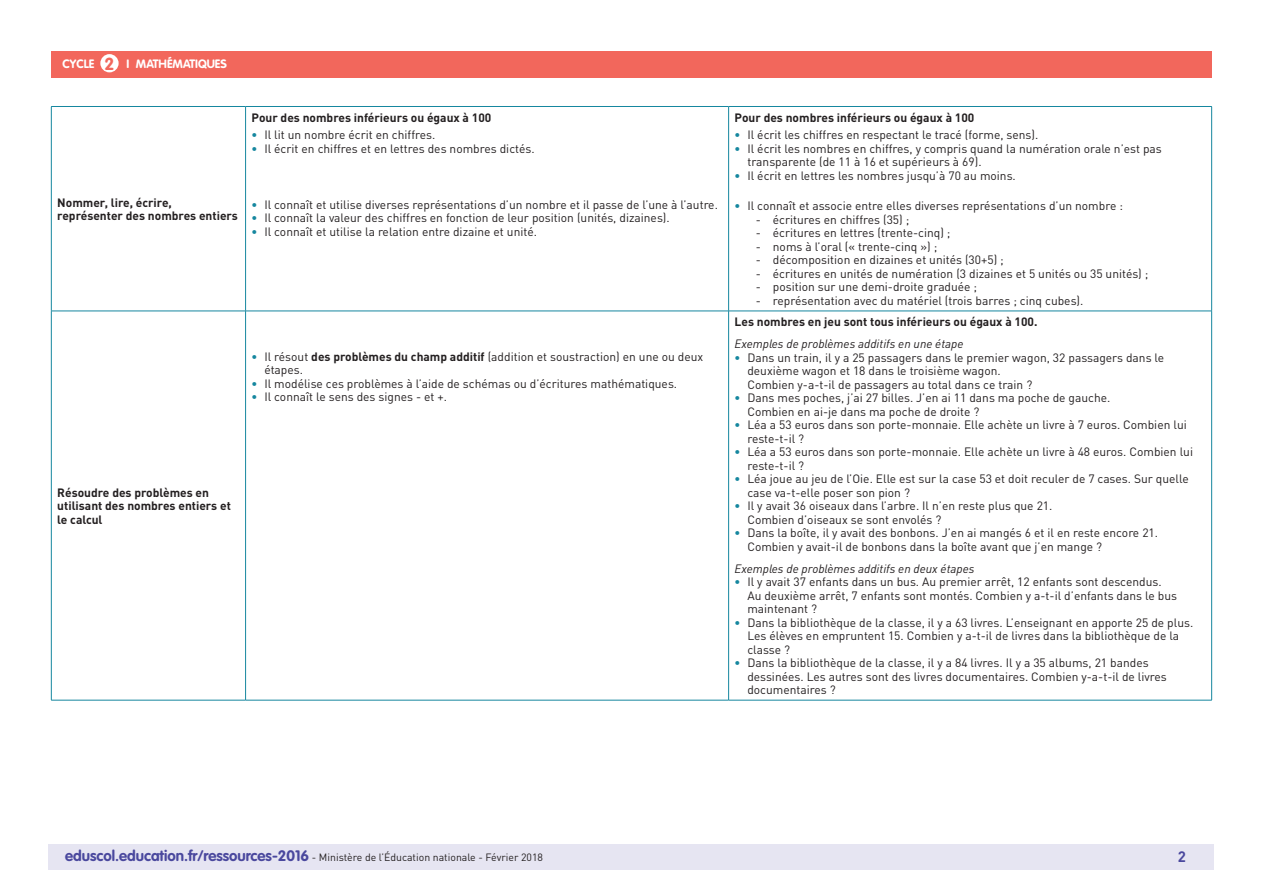
<style>
.page{position:relative;width:1263px;height:893px;background:#fff}
.page>*{position:absolute;margin:0;border:0;box-sizing:border-box;transform-origin:0 0}
.t1{font:700 17.25px "VAG Rounded Std";color:#f2675c}
.t2{font:700 15px "DIN Pro";color:#4a489e}
.t3{font:12px/13.5px "DIN Pro";color:#231f20}
._06_Texte_courant{font:700 12px "DIN Pro";color:#231f20}
.Texte_gras_noir{font:700 12px/13.5px "DIN Pro";color:#231f20}
._06_Texte_courant-2{font:italic 12px "DIN Pro";color:#231f20}
.t4{font:700 12px "VAG Rounded Std";color:#fff}
.t5{font:10.5px "DIN Pro";color:#231f20}
.s1{font-weight:700;color:#16879f}
.s2{font-weight:700}
.s3{font-family:"VAG Rounded Std";font-weight:700;font-size:15px;color:#4a489e}
</style>
<div class="page">
<div style="left:49px;top:844px;width:1165px;height:26px;background:#e6e5f2"></div>
<div style="left:51px;top:51px;width:1161px;height:27px;background:#f2675c"></div>
<div style="left:100px;top:54px;width:19px;height:18px;background:#fff;border-radius:50%"></div>
<hr style="left:51px;top:106px;width:195px;height:1px;background:#16879f">
<hr style="left:51px;top:107px;width:1px;height:204px;background:#16879f">
<hr style="left:246px;top:106px;width:483px;height:1px;background:#16879f">
<hr style="left:245px;top:107px;width:1px;height:204px;background:#16879f">
<hr style="left:729px;top:106px;width:483px;height:1px;background:#16879f">
<hr style="left:728px;top:107px;width:1px;height:204px;background:#16879f">
<hr style="left:1211px;top:107px;width:1px;height:204px;background:#16879f">
<hr style="left:51px;top:311px;width:1px;height:389px;background:#16879f">
<hr style="left:245px;top:311px;width:1px;height:389px;background:#16879f">
<hr style="left:728px;top:311px;width:1px;height:389px;background:#16879f">
<hr style="left:1211px;top:311px;width:1px;height:389px;background:#16879f">
<hr style="left:51px;top:311px;width:195px;height:1px;background:#16879f">
<hr style="left:246px;top:311px;width:483px;height:1px;background:#16879f">
<hr style="left:729px;top:311px;width:483px;height:1px;background:#16879f">
<hr style="left:51px;top:700px;width:195px;height:1px;background:#16879f">
<hr style="left:246px;top:700px;width:483px;height:1px;background:#16879f">
<hr style="left:729px;top:700px;width:483px;height:1px;background:#16879f">
<p class="t4" style="left:63px;top:57px;width:33px">CYCLE</p>
<p class="t4" style="left:127px;top:57px;width:102px">I MATHÉMATIQUES</p>
<h1 class="t1" style="left:105px;top:53px;width:11px">2</h1>
<p class="_06_Texte_courant" style="left:252px;top:109px;width:241px">Pour des nombres inférieurs ou égaux à 100</p>
<p class="t3" style="left:252px;top:128px;width:185px"><span class="s1">•</span> Il lit un nombre écrit en chiffres.</p>
<p class="t3" style="left:252px;top:142px;width:285px"><span class="s1">•</span> Il écrit en chiffres et en lettres des nombres dictés.</p>
<p class="Texte_gras_noir" style="left:57px;top:195px;width:182px">Nommer, lire, écrire, représenter des nombres entiers</p>
<p class="t3" style="left:252px;top:198px;width:468px"><span class="s1">•</span> Il connaît et utilise diverses représentations d’un nombre et il passe de l’une à l’autre.</p>
<p class="t3" style="left:252px;top:211px;width:420px"><span class="s1">•</span> Il connaît la valeur des chiffres en fonction de leur position (unités, dizaines).</p>
<p class="t3" style="left:252px;top:225px;width:287px"><span class="s1">•</span> Il connaît et utilise la relation entre dizaine et unité.</p>
<p class="t3" style="left:264px;top:350px;width:440px;text-indent:-13px"><span class="s1">•</span> Il résout <span class="s2">des problèmes du champ additif</span> (addition et soustraction) en une ou deux étapes.</p>
<p class="t3" style="left:252px;top:377px;width:427px"><span class="s1">•</span> Il modélise ces problèmes à l’aide de schémas ou d’écritures mathématiques.</p>
<p class="t3" style="left:252px;top:390px;width:197px"><span class="s1">•</span> Il connaît le sens des signes - et +.</p>
<p class="Texte_gras_noir" style="left:57px;top:485px;width:175px">Résoudre des problèmes en utilisant des nombres entiers et le calcul</p>
<p class="_06_Texte_courant" style="left:735px;top:109px;width:241px">Pour des nombres inférieurs ou égaux à 100</p>
<p class="t3" style="left:735px;top:128px;width:305px"><span class="s1">•</span> Il écrit les chiffres en respectant le tracé (forme, sens).</p>
<p class="t3" style="left:747px;top:142px;width:416px;text-indent:-13px"><span class="s1">•</span> Il écrit les nombres en chiffres, y compris quand la numération orale n’est pas transparente (de 11 à 16 et supérieurs à 69).</p>
<p class="t3" style="left:735px;top:169px;width:283px"><span class="s1">•</span> Il écrit en lettres les nombres jusqu’à 70 au moins.</p>
<p class="t3" style="left:735px;top:199px;width:390px"><span class="s1">•</span> Il connaît et associe entre elles diverses représentations d’un nombre :</p>
<p class="t3" style="left:756px;top:213px;width:155px">- écritures en chiffres (35) ;</p>
<p class="t3" style="left:756px;top:226px;width:196px">- écritures en lettres (trente-cinq) ;</p>
<p class="t3" style="left:756px;top:240px;width:183px">- noms à l’oral (« trente-cinq ») ;</p>
<p class="t3" style="left:756px;top:253px;width:249px">- décomposition en dizaines et unités (30+5) ;</p>
<p class="t3" style="left:756px;top:267px;width:394px">- écritures en unités de numération (3 dizaines et 5 unités ou 35 unités) ;</p>
<p class="t3" style="left:756px;top:280px;width:223px">- position sur une demi-droite graduée ;</p>
<p class="t3" style="left:756px;top:294px;width:329px">- représentation avec du matériel (trois barres ; cinq cubes).</p>
<p class="_06_Texte_courant" style="left:735px;top:314px;width:304px">Les nombres en jeu sont tous inférieurs ou égaux à 100.</p>
<p class="_06_Texte_courant-2" style="left:735px;top:336px;width:230px">Exemples de problèmes additifs en une étape</p>
<p class="t3" style="left:747px;top:350px;width:418px;text-indent:-13px"><span class="s1">•</span> Dans un train, il y a 25 passagers dans le premier wagon, 32 passagers dans le deuxième wagon et 18 dans le troisième wagon.<br>Combien y-a-t-il de passagers au total dans ce train ?</p>
<p class="t3" style="left:747px;top:391px;width:364px;text-indent:-13px"><span class="s1">•</span> Dans mes poches, j’ai 27 billes. J’en ai 11 dans ma poche de gauche.<br>Combien en ai-je dans ma poche de droite ?</p>
<p class="t3" style="left:747px;top:418px;width:441px;text-indent:-13px"><span class="s1">•</span> Léa a 53 euros dans son porte-monnaie. Elle achète un livre à 7 euros. Combien lui reste-t-il ?</p>
<p class="t3" style="left:747px;top:445px;width:447px;text-indent:-13px"><span class="s1">•</span> Léa a 53 euros dans son porte-monnaie. Elle achète un livre à 48 euros. Combien lui reste-t-il ?</p>
<p class="t3" style="left:747px;top:472px;width:443px;text-indent:-13px"><span class="s1">•</span> Léa joue au jeu de l’Oie. Elle est sur la case 53 et doit reculer de 7 cases. Sur quelle case va-t-elle poser son pion ?</p>
<p class="t3" style="left:747px;top:499px;width:307px;text-indent:-13px"><span class="s1">•</span> Il y avait 36 oiseaux dans l’arbre. Il n’en reste plus que 21.<br>Combien d’oiseaux se sont envolés ?</p>
<p class="t3" style="left:747px;top:526px;width:412px;text-indent:-13px"><span class="s1">•</span> Dans la boîte, il y avait des bonbons. J’en ai mangés 6 et il en reste encore 21.<br>Combien y avait-il de bonbons dans la boîte avant que j’en mange ?</p>
<p class="_06_Texte_courant-2" style="left:735px;top:561px;width:241px">Exemples de problèmes additifs en deux étapes</p>
<p class="t3" style="left:747px;top:575px;width:431px;text-indent:-13px"><span class="s1">•</span> Il y avait 37 enfants dans un bus. Au premier arrêt, 12 enfants sont descendus.<br>Au deuxième arrêt, 7 enfants sont montés. Combien y a-t-il d’enfants dans le bus maintenant ?</p>
<p class="t3" style="left:747px;top:615px;width:447px;text-indent:-13px"><span class="s1">•</span> Dans la bibliothèque de la classe, il y a 63 livres. L’enseignant en apporte 25 de plus.<br>Les élèves en empruntent 15. Combien y a-t-il de livres dans la bibliothèque de la classe ?</p>
<p class="t3" style="left:747px;top:656px;width:421px;text-indent:-13px"><span class="s1">•</span> Dans la bibliothèque de la classe, il y a 84 livres. Il y a 35 albums, 21 bandes dessinées. Les autres sont des livres documentaires. Combien y-a-t-il de livres documentaires ?</p>
<p class="t5" style="left:65px;top:850px;width:479px"><span class="s3">eduscol.education.fr/ressources-2016</span> - Ministère de l’Éducation nationale - Février 2018</p>
<p class="t2" style="left:1178px;top:846px;width:10px">2</p>
</div>
